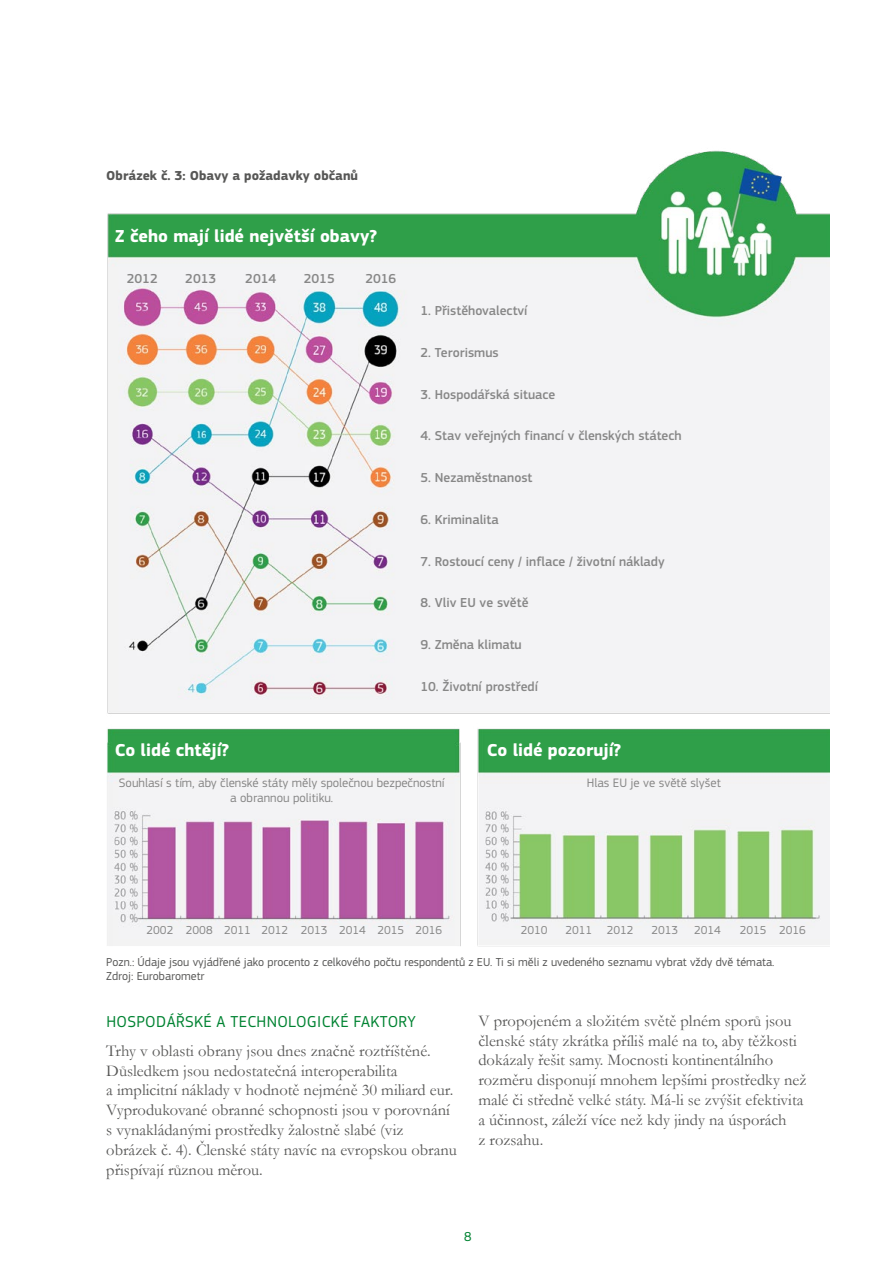
<style>
.page{position:relative;width:893px;height:1263px;background:#fff}
.page>*{position:absolute;margin:0;border:0;box-sizing:border-box;transform-origin:0 0}
.f3_1{font:700 18px "EC Square Sans Pro";color:#fff}
.body_text{font:16.5px/19.8px "Garamond";color:#575756}
.body_text_break{font:16.5px/19.8px "Garamond";color:#575756}
.sub_title_break{font:16.5px "EC Square Sans Pro";letter-spacing:.02em;color:#008332}
.f3_3{font:500 13.5px "EC Square Sans Pro";color:#878787}
.graph_title_span_bre{font:700 13.5px "EC Square Sans Pro";color:#575756}
.f3_2{font:500 13.5px "EC Square Sans Pro";color:#878787}
.t1{font:13.5px "EC Square Sans Pro";color:#008332}
.f3_4{font:12.75px/15.3px "EC Square Sans Pro";color:#878787;text-align:center}
.source_new_style{font:12px "EC Square Sans Pro";color:#575756}
.t2{font:12px "EC Square Sans Pro";color:#878787}
</style>
<div class="page">
<img style="left:107px;top:150px;width:722px;height:796px">
<p class="graph_title_span_bre" style="left:106px;top:168px;width:253px">Obrázek č. 3: Obavy a požadavky občanů</p>
<p class="f3_1" style="left:115px;top:225px;width:264px">Z čeho mají lidé největší obavy?</p>
<p class="f3_3" style="left:127px;top:270px;width:32px">2012</p>
<p class="f3_3" style="left:185px;top:270px;width:32px">2013</p>
<p class="f3_3" style="left:245px;top:270px;width:32px">2014</p>
<p class="f3_3" style="left:304px;top:270px;width:32px">2015</p>
<p class="f3_3" style="left:365px;top:270px;width:32px">2016</p>
<p class="f3_2" style="left:420px;top:303px;width:109px">1. Přistěhovalectví</p>
<p class="f3_3" style="left:420px;top:345px;width:80px">2. Terorismus</p>
<p class="f3_3" style="left:420px;top:386px;width:136px">3. Hospodářská situace</p>
<p class="f3_3" style="left:420px;top:428px;width:263px">4. Stav veřejných financí v členských státech</p>
<p class="f3_3" style="left:420px;top:470px;width:114px">5. Nezaměstnanost</p>
<p class="f3_3" style="left:420px;top:511px;width:80px">6. Kriminalita</p>
<p class="f3_3" style="left:420px;top:553px;width:246px">7. Rostoucí ceny / inflace / životní náklady</p>
<p class="f3_3" style="left:420px;top:595px;width:110px">8. Vliv EU ve světě</p>
<p class="f3_3" style="left:420px;top:637px;width:103px">9. Změna klimatu</p>
<p class="f3_3" style="left:420px;top:678px;width:119px">10. Životní prostředí</p>
<p class="f3_1" style="left:115px;top:740px;width:116px">Co lidé chtějí?</p>
<p class="f3_1" style="left:487px;top:740px;width:136px">Co lidé pozorují?</p>
<p class="f3_4" style="left:119px;top:775px;width:327px">Souhlasí s tím, aby členské státy měly společnou bezpečnostní a obrannou politiku.</p>
<p class="f3_4" style="left:587px;top:775px;width:136px">Hlas EU je ve světě slyšet</p>
<p class="t2" style="left:147px;top:923px;width:28px">2002</p>
<p class="t2" style="left:186px;top:923px;width:28px">2008</p>
<p class="t2" style="left:224px;top:923px;width:28px">2011</p>
<p class="t2" style="left:261px;top:923px;width:28px">2012</p>
<p class="t2" style="left:301px;top:923px;width:28px">2013</p>
<p class="t2" style="left:339px;top:923px;width:28px">2014</p>
<p class="t2" style="left:377px;top:923px;width:28px">2015</p>
<p class="t2" style="left:416px;top:923px;width:28px">2016</p>
<p class="t2" style="left:521px;top:923px;width:28px">2010</p>
<p class="t2" style="left:565px;top:923px;width:28px">2011</p>
<p class="t2" style="left:607px;top:923px;width:28px">2012</p>
<p class="t2" style="left:652px;top:923px;width:28px">2013</p>
<p class="t2" style="left:694px;top:923px;width:28px">2014</p>
<p class="t2" style="left:740px;top:923px;width:28px">2015</p>
<p class="t2" style="left:779px;top:923px;width:28px">2016</p>
<p class="source_new_style" style="left:106px;top:955px;width:670px">Pozn.: Údaje jsou vyjádřené jako procento z celkového počtu respondentů z EU. Ti si měli z uvedeného seznamu vybrat vždy dvě témata.</p>
<p class="source_new_style" style="left:106px;top:969px;width:100px">Zdroj: Eurobarometr</p>
<p class="sub_title_break" style="left:106px;top:1012px;width:311px">HOSPODÁŘSKÉ A TECHNOLOGICKÉ FAKTORY</p>
<p class="body_text" style="left:106px;top:1040px;width:352px">Trhy v oblasti obrany jsou dnes značně roztříštěné.<br>Důsledkem jsou nedostatečná interoperabilita<br>a implicitní náklady v hodnotě nejméně 30 miliard eur.<br>Vyprodukované obranné schopnosti jsou v porovnání s vynakládanými prostředky žalostně slabé (viz obrázek č. 4). Členské státy navíc na evropskou obranu přispívají různou měrou.</p>
<p class="body_text_break" style="left:478px;top:1010px;width:330px">V propojeném a složitém světě plném sporů jsou členské státy zkrátka příliš malé na to, aby těžkosti dokázaly řešit samy. Mocnosti kontinentálního rozměru disponují mnohem lepšími prostředky než malé či středně velké státy. Má-li se zvýšit efektivita a účinnost, záleží více než kdy jindy na úsporách<br>z rozsahu.</p>
<p class="t1" style="left:464px;top:1229px;width:9px">8</p>
</div>
